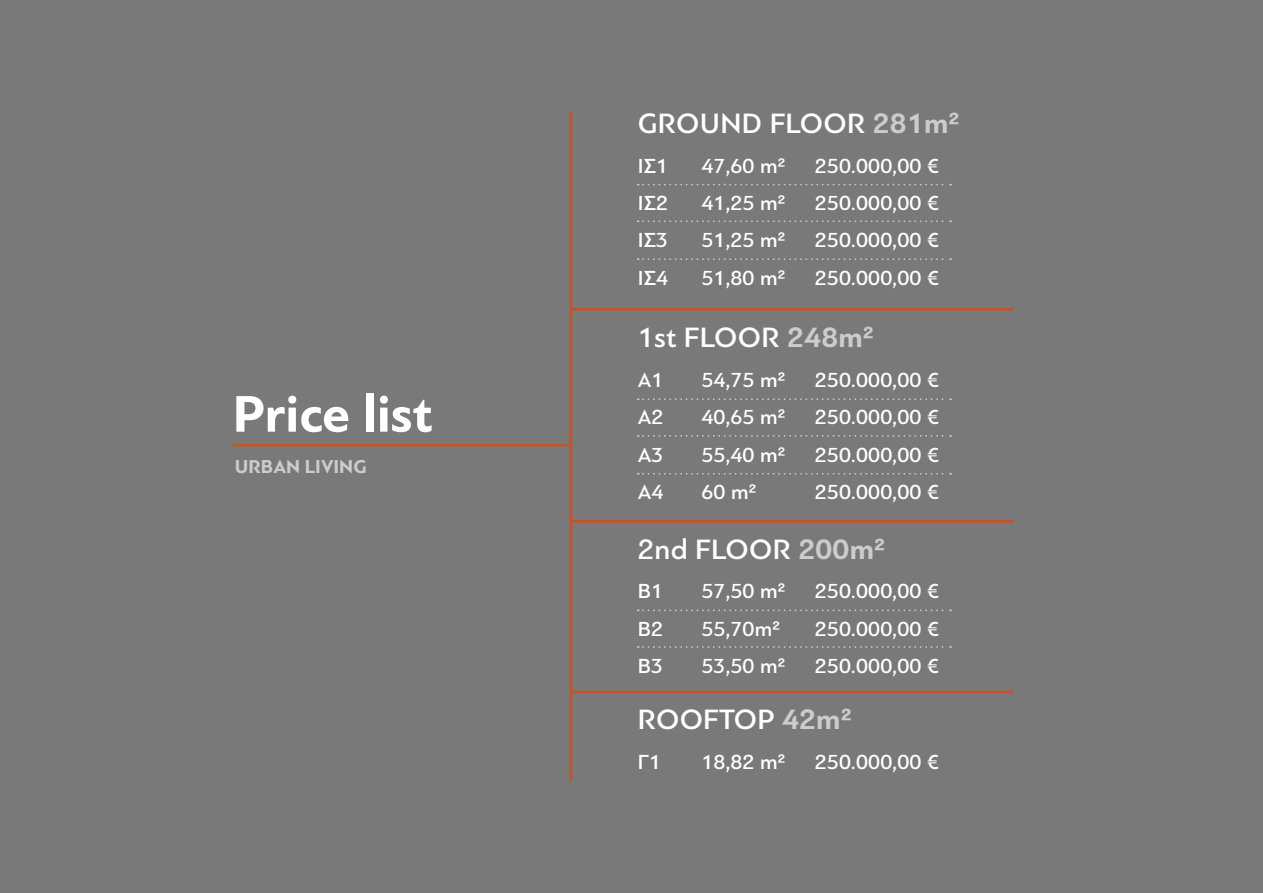
<style>
.page{position:relative;width:1263px;height:893px;background:#797979}
.page>*{position:absolute;margin:0;border:0;box-sizing:border-box;transform-origin:0 0}
.t1{font:700 54px "PF Bague Sans Pro";color:#fff}
.t2{font:500 29.4px "PF Bague Sans Pro";letter-spacing:.01em;color:#fff}
.t3{font:500 21.3px/37.3px "PF Bague Sans Pro";letter-spacing:.01em;color:#fff;text-align:justify}
.t4{font:700 19.5px "PF Bague Sans Pro";color:#ccc}
.s1{font-weight:700;color:#ccc}
</style>
<div class="page">
<hr style="left:571px;top:308px;width:442px;height:3px;background:#c85127">
<hr style="left:571px;top:520px;width:442px;height:3px;background:#c85127">
<hr style="left:571px;top:691px;width:442px;height:2px;background:#c85127">
<svg style="left:638px;top:184px;width:313px;height:1px"></svg>
<svg style="left:638px;top:398px;width:313px;height:2px"></svg>
<svg style="left:638px;top:609px;width:313px;height:2px"></svg>
<svg style="left:638px;top:220px;width:313px;height:2px"></svg>
<svg style="left:638px;top:435px;width:313px;height:2px"></svg>
<svg style="left:638px;top:646px;width:313px;height:2px"></svg>
<svg style="left:638px;top:258px;width:313px;height:2px"></svg>
<svg style="left:638px;top:473px;width:313px;height:2px"></svg>
<hr style="left:570px;top:112px;width:2px;height:669px;background:#c85127">
<hr style="left:233px;top:444px;width:336px;height:2px;background:#c85127">
<h1 class="t1" style="left:233px;top:381px;width:201px">Price list</h1>
<p class="t4" style="left:235px;top:455px;width:133px">URBAN LIVING</p>
<h2 class="t2" style="left:638px;top:106px;width:323px">GROUND FLOOR <span class="s1">281m2</span></h2>
<p class="t3" style="left:638px;top:147px;width:32px">ΙΣ1<br>ΙΣ2<br>ΙΣ3<br>ΙΣ4</p>
<p class="t3" style="left:701px;top:147px;width:86px">47,60 m2<br>41,25 m2<br>51,25 m2<br>51,80 m2</p>
<p class="t3" style="left:815px;top:147px;width:126px">250.000,00 € 250.000,00 € 250.000,00 € 250.000,00 €</p>
<h2 class="t2" style="left:638px;top:320px;width:238px">1st FLOOR <span class="s1">248m2</span></h2>
<p class="t3" style="left:638px;top:362px;width:27px">A1<br>A2<br>A3<br>A4</p>
<p class="t3" style="left:701px;top:362px;width:86px">54,75 m2<br>40,65 m2<br>55,40 m2<br>60 m2</p>
<p class="t3" style="left:815px;top:362px;width:126px">250.000,00 € 250.000,00 € 250.000,00 € 250.000,00 €</p>
<h2 class="t2" style="left:638px;top:531px;width:249px">2nd FLOOR <span class="s1">200m2</span></h2>
<p class="t3" style="left:638px;top:573px;width:27px">B1<br>B2<br>B3</p>
<p class="t3" style="left:701px;top:573px;width:86px;text-align:left">57,50 m2<br>55,70m2<br>53,50 m2</p>
<p class="t3" style="left:815px;top:573px;width:126px">250.000,00 € 250.000,00 € 250.000,00 €</p>
<h2 class="t2" style="left:638px;top:702px;width:216px">ROOFTOP <span class="s1">42m2</span></h2>
<p class="t3" style="left:638px;top:743px;width:25px">Γ1</p>
<p class="t3" style="left:701px;top:743px;width:86px">18,82 m2</p>
<p class="t3" style="left:815px;top:743px;width:126px">250.000,00 €</p>
</div>
